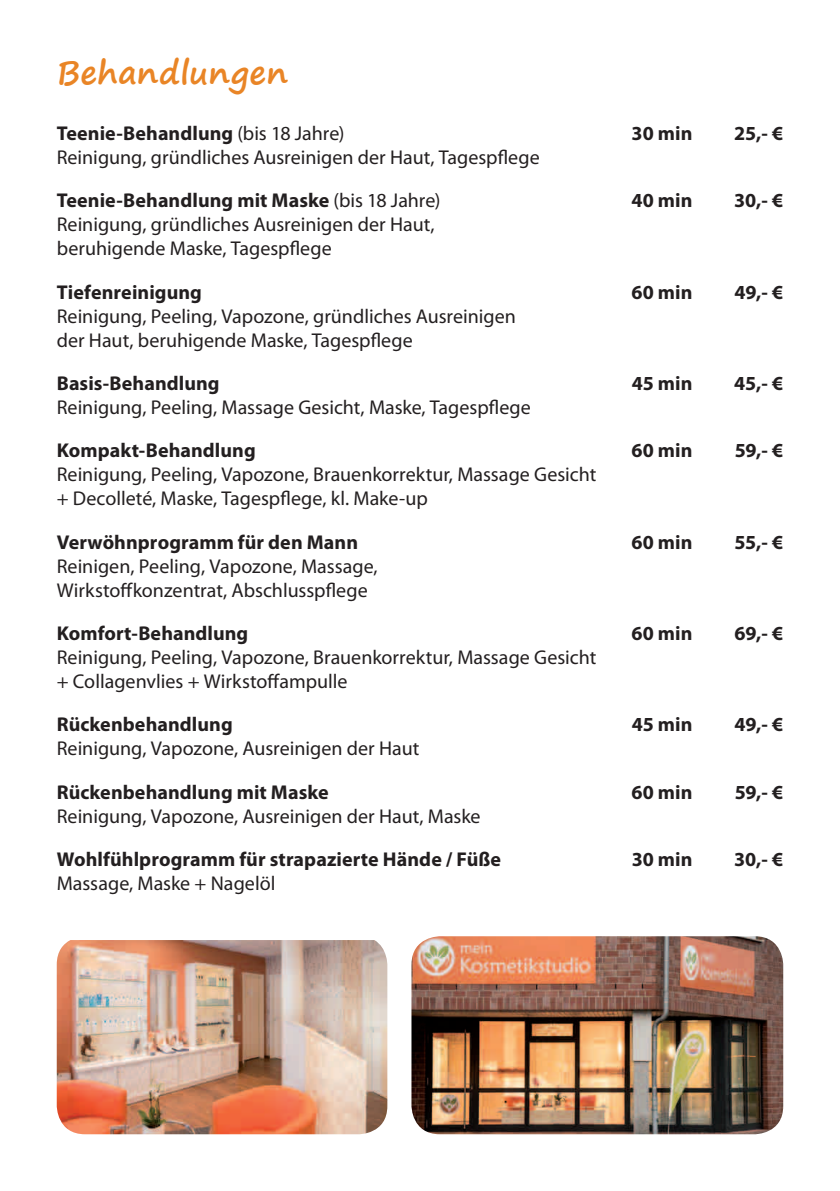
<style>
.page{position:relative;width:840px;height:1191px;background:#fff}
.page>*{position:absolute;margin:0;border:0;box-sizing:border-box;transform-origin:0 0}
.t1{font:700 32px "Segoe Print";letter-spacing:.015em;color:#e98526}
.t2{font:20px/24px "Myriad Pro";color:#231f20}
.t3{font:700 20px "Myriad Pro";letter-spacing:.005em;color:#231f20}
.s1{font-weight:700}
</style>
<div class="page">
<img style="left:411px;top:936px;width:371px;height:198px">
<img style="left:57px;top:940px;width:330px;height:194px">
<h1 class="t1" style="left:57px;top:43px;width:232px">Behandlungen</h1>
<p class="t2" style="left:57px;top:121px;width:484px"><span class="s1">Teenie-Behandlung</span> (bis 18 Jahre)<br>Reinigung, gründliches Ausreinigen der Haut, Tagespflege</p>
<p class="t3" style="left:631px;top:120px;width:62px">30 min</p>
<p class="t3" style="left:733px;top:120px;width:50px">25,- €</p>
<p class="t2" style="left:57px;top:188px;width:385px"><span class="s1">Teenie-Behandlung mit Maske</span> (bis 18 Jahre)<br>Reinigung, gründliches Ausreinigen der Haut, beruhigende Maske, Tagespflege</p>
<p class="t3" style="left:631px;top:187px;width:63px">40 min</p>
<p class="t3" style="left:733px;top:187px;width:51px">30,- €</p>
<p class="t3" style="left:57px;top:279px;width:147px">Tiefenreinigung</p>
<p class="t2" style="left:57px;top:303px;width:460px">Reinigung, Peeling, Vapozone, gründliches Ausreinigen der Haut, beruhigende Maske, Tagespflege</p>
<p class="t3" style="left:631px;top:279px;width:62px">60 min</p>
<p class="t3" style="left:734px;top:279px;width:50px">49,- €</p>
<p class="t3" style="left:57px;top:370px;width:164px">Basis-Behandlung</p>
<p class="t2" style="left:57px;top:395px;width:475px">Reinigung, Peeling, Massage Gesicht, Maske, Tagespflege</p>
<p class="t3" style="left:57px;top:437px;width:200px">Kompakt-Behandlung</p>
<p class="t2" style="left:57px;top:462px;width:540px">Reinigung, Peeling, Vapozone, Brauenkorrektur, Massage Gesicht + Decolleté, Maske, Tagespflege, kl. Make-up</p>
<p class="t3" style="left:57px;top:529px;width:302px">Verwöhnprogramm für den Mann</p>
<p class="t2" style="left:57px;top:553px;width:322px">Reinigen, Peeling, Vapozone, Massage,<br>Wirkstoffkonzentrat, Abschlusspflege</p>
<p class="t3" style="left:57px;top:620px;width:193px">Komfort-Behandlung</p>
<p class="t2" style="left:57px;top:645px;width:540px">Reinigung, Peeling, Vapozone, Brauenkorrektur, Massage Gesicht + Collagenvlies + Wirkstoffampulle</p>
<p class="t3" style="left:57px;top:711px;width:177px">Rückenbehandlung</p>
<p class="t2" style="left:57px;top:736px;width:364px">Reinigung, Vapozone, Ausreinigen der Haut</p>
<p class="t3" style="left:57px;top:779px;width:273px">Rückenbehandlung mit Maske</p>
<p class="t2" style="left:57px;top:803px;width:425px">Reinigung, Vapozone, Ausreinigen der Haut, Maske</p>
<p class="t3" style="left:57px;top:846px;width:445px">Wohlfühlprogramm für strapazierte Hände / Füße</p>
<p class="t2" style="left:57px;top:871px;width:220px">Massage, Maske + Nagelöl</p>
<p class="t3" style="left:631px;top:370px;width:62px">45 min</p>
<p class="t3" style="left:733px;top:370px;width:50px">45,- €</p>
<p class="t3" style="left:631px;top:437px;width:62px">60 min</p>
<p class="t3" style="left:734px;top:437px;width:50px">59,- €</p>
<p class="t3" style="left:631px;top:529px;width:62px">60 min</p>
<p class="t3" style="left:734px;top:529px;width:50px">55,- €</p>
<p class="t3" style="left:631px;top:620px;width:62px">60 min</p>
<p class="t3" style="left:734px;top:620px;width:50px">69,- €</p>
<p class="t3" style="left:631px;top:711px;width:62px">45 min</p>
<p class="t3" style="left:734px;top:711px;width:50px">49,- €</p>
<p class="t3" style="left:631px;top:779px;width:62px">60 min</p>
<p class="t3" style="left:734px;top:779px;width:50px">59,- €</p>
<p class="t3" style="left:631px;top:846px;width:62px">30 min</p>
<p class="t3" style="left:733px;top:846px;width:51px">30,- €</p>
</div>
